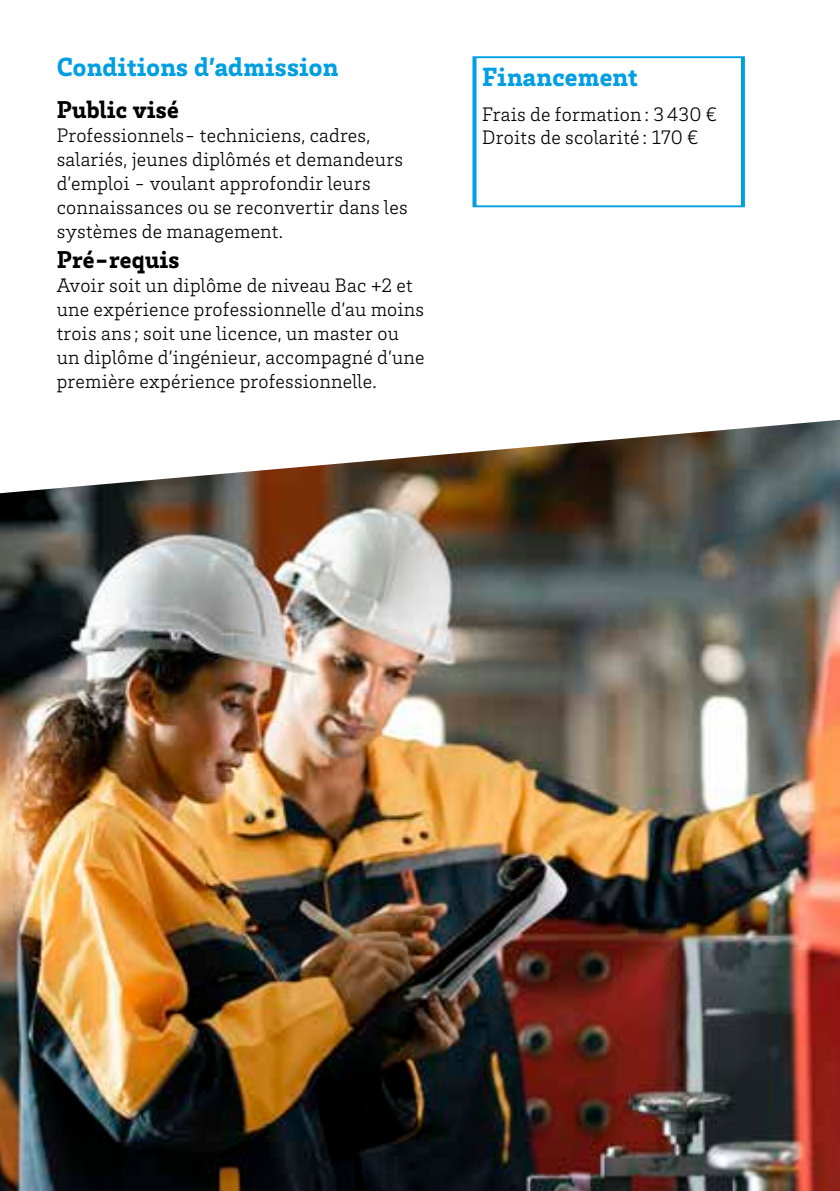
<style>
.page{position:relative;width:840px;height:1191px;background:#fff}
.page>*{position:absolute;margin:0;border:0;box-sizing:border-box;transform-origin:0 0}
.t1{font:900 27px "Brix Slab";letter-spacing:.01em;color:#009ee3}
.t2{font:900 25px "Brix Slab";letter-spacing:.01em;color:#000}
.t3{font:300 20px/24px "Brix Slab";letter-spacing:.01em;color:#000}
</style>
<div class="page">
<img style="left:0;top:493px;width:839px;height:698px">
<svg style="left:3px;top:420px;width:836px;height:73px"></svg>
<div style="left:473px;top:56px;width:270px;height:152px;border:3px solid #009ee3"></div>
<h1 class="t1" style="left:57px;top:49px;width:283px">Conditions d’admission</h1>
<p class="t2" style="left:57px;top:93px;width:123px">Public visé</p>
<p class="t3" style="left:57px;top:122px;width:352px">Professionnels- techniciens, cadres, salariés, jeunes diplômés et demandeurs d’emploi - voulant approfondir leurs connaissances ou se reconvertir dans les systèmes de management.</p>
<p class="t2" style="left:57px;top:243px;width:124px">Pré-requis</p>
<p class="t3" style="left:57px;top:272px;width:369px">Avoir soit un diplôme de niveau Bac +2 et une expérience professionnelle d’au moins trois ans ; soit une licence, un master ou un diplôme d’ingénieur, accompagné d’une première expérience professionnelle.</p>
<h1 class="t1" style="left:482px;top:59px;width:157px">Financement</h1>
<p class="t3" style="left:482px;top:102px;width:236px;line-height:22.4px">Frais de formation : 3 430 €<br>Droits de scolarité : 170 €</p>
</div>
